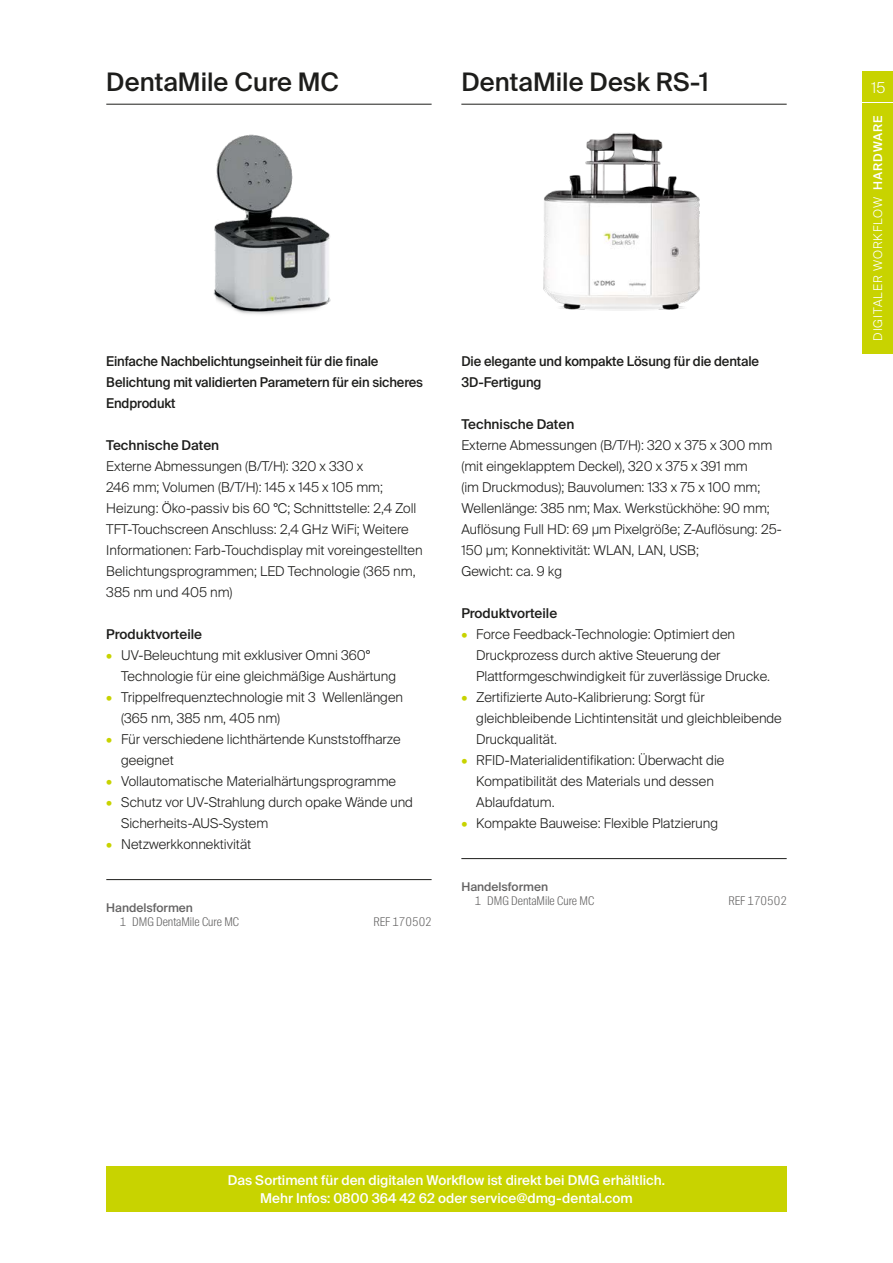
<style>
.page{position:relative;width:893px;height:1263px;background:#fff}
.page>*{position:absolute;margin:0;border:0;box-sizing:border-box;transform-origin:0 0}
.t1{font:500 25.5px "Suisse Intl";color:#1d1d1b}
.t2{font:300 15px "Suisse Intl";color:#fff}
.t3{font:300 13.5px/21px "Suisse Intl";color:#1d1d1b}
.t4{font:500 13.5px/21px "Suisse Intl";letter-spacing:-.01em;color:#1d1d1b;scale:.96 1}
.t5{font:500 13.5px/18px "Suisse Intl";color:#fff;text-align:center}
.t6{font:500 13.5px "Suisse Intl";letter-spacing:-.01em;color:#1d1d1b}
.t7{font:300 12px "Suisse Intl Cond";color:#646363}
.t8{font:500 12px "Suisse Intl";color:#646363}
.t9{font:300 12px "Suisse Intl";color:#fff}
.s1{color:#c8d300}
.s2{font-weight:500}
</style>
<div class="page">
<img style="left:543px;top:133px;width:157px;height:178px">
<img style="left:213px;top:134px;width:118px;height:180px">
<div style="left:863px;top:103px;width:30px;height:250px;background:#c8d300"></div>
<div style="left:863px;top:71px;width:30px;height:31px;background:#c8d300"></div>
<hr style="left:461px;top:858px;width:326px;height:1px;background:#1d1d1b">
<hr style="left:106px;top:879px;width:326px;height:1px;background:#1d1d1b">
<hr style="left:461px;top:104px;width:326px;height:1px;background:#1d1d1b">
<hr style="left:106px;top:104px;width:326px;height:1px;background:#1d1d1b">
<div style="left:106px;top:1166px;width:681px;height:45px;background:#c8d300"></div>
<h1 class="t1" style="left:106px;top:68px;width:234px">DentaMile Cure MC</h1>
<h1 class="t1" style="left:461px;top:68px;width:249px">DentaMile Desk RS-1</h1>
<p class="t4" style="left:106px;top:350px;width:332px">Einfache Nachbelichtungseinheit für die finale<br>Belichtung mit validierten Parametern für ein sicheres<br>Endprodukt</p>
<p class="t6" style="left:106px;top:437px;width:114px">Technische Daten</p>
<p class="t3" style="left:106px;top:455px;width:318px">Externe Abmessungen (B/T/H): 320 x 330 x<br>246 mm; Volumen (B/T/H): 145 x 145 x 105 mm; Heizung: Öko-passiv bis 60 °C; Schnittstelle: 2,4 Zoll TFT-Touchscreen Anschluss: 2,4 GHz WiFi; Weitere Informationen: Farb-Touchdisplay mit voreingestellten Belichtungsprogrammen; LED Technologie (365 nm, 385 nm und 405 nm)</p>
<p class="t6" style="left:106px;top:626px;width:97px">Produktvorteile</p>
<p class="t3" style="left:121px;top:644px;width:276px;text-indent:-15px"><span class="s1">•</span> UV-Beleuchtung mit exklusiver Omni 360°<br>Technologie für eine gleichmäßige Aushärtung</p>
<p class="t3" style="left:121px;top:686px;width:283px;text-indent:-15px"><span class="s1">•</span> Trippelfrequenztechnologie mit 3 Wellenlängen (365 nm, 385 nm, 405 nm)</p>
<p class="t3" style="left:121px;top:728px;width:281px;text-indent:-15px"><span class="s1">•</span> Für verschiedene lichthärtende Kunststoffharze geeignet</p>
<p class="t3" style="left:106px;top:770px;width:291px"><span class="s1">•</span> Vollautomatische Materialhärtungsprogramme</p>
<p class="t3" style="left:121px;top:791px;width:293px;text-indent:-15px"><span class="s1">•</span> Schutz vor UV-Strahlung durch opake Wände und<br>Sicherheits-AUS-System</p>
<p class="t3" style="left:106px;top:833px;width:146px"><span class="s1">•</span> Netzwerkkonnektivität</p>
<p class="t8" style="left:106px;top:900px;width:88px">Handelsformen</p>
<p class="t7" style="left:120px;top:915px;width:121px">1 DMG DentaMile Cure MC</p>
<p class="t7" style="left:374px;top:915px;width:60px">REF 170502</p>
<p class="t4" style="left:461px;top:350px;width:312px">Die elegante und kompakte Lösung für die dentale<br>3D-Fertigung</p>
<p class="t6" style="left:461px;top:416px;width:114px">Technische Daten</p>
<p class="t3" style="left:461px;top:434px;width:322px">Externe Abmessungen (B/T/H): 320 x 375 x 300 mm (mit eingeklapptem Deckel), 320 x 375 x 391 mm<br>(im Druckmodus); Bauvolumen: 133 x 75 x 100 mm; Wellenlänge: 385 nm; Max. Werkstückhöhe: 90 mm; Auflösung Full HD: 69 µm Pixelgröße; Z-Auflösung: 25- 150 µm; Konnektivität: WLAN, LAN, USB;<br>Gewicht: ca. 9 kg</p>
<p class="t6" style="left:461px;top:605px;width:97px">Produktvorteile</p>
<p class="t3" style="left:476px;top:623px;width:295px;text-indent:-15px"><span class="s1">•</span> Force Feedback-Technologie: Optimiert den<br>Druckprozess durch aktive Steuerung der<br>Plattformgeschwindigkeit für zuverlässige Drucke.</p>
<p class="t3" style="left:476px;top:686px;width:307px;text-indent:-15px"><span class="s1">•</span> Zertifizierte Auto-Kalibrierung: Sorgt für gleichbleibende Lichtintensität und gleichbleibende<br>Druckqualität.</p>
<p class="t3" style="left:476px;top:749px;width:250px;text-indent:-15px"><span class="s1">•</span> RFID-Materialidentifikation: Überwacht die<br>Kompatibilität des Materials und dessen<br>Ablaufdatum.</p>
<p class="t3" style="left:461px;top:812px;width:258px"><span class="s1">•</span> Kompakte Bauweise: Flexible Platzierung</p>
<p class="t8" style="left:461px;top:879px;width:88px">Handelsformen</p>
<p class="t7" style="left:475px;top:894px;width:121px">1 DMG DentaMile Cure MC</p>
<p class="t7" style="left:729px;top:894px;width:60px">REF 170502</p>
<p class="t2" style="left:871px;top:79px;width:15px">15</p>
<p class="t9" style="left:871px;top:341px;width:225px;rotate:-90deg">Digitaler Workflow <span class="s2">Hardware</span></p>
<p class="t5" style="left:228px;top:1171px;width:439px">Das Sortiment für den digitalen Workflow ist direkt bei DMG erhältlich.<br>Mehr Infos: 0800 364 42 62 oder service@dmg-dental.com</p>
</div>
